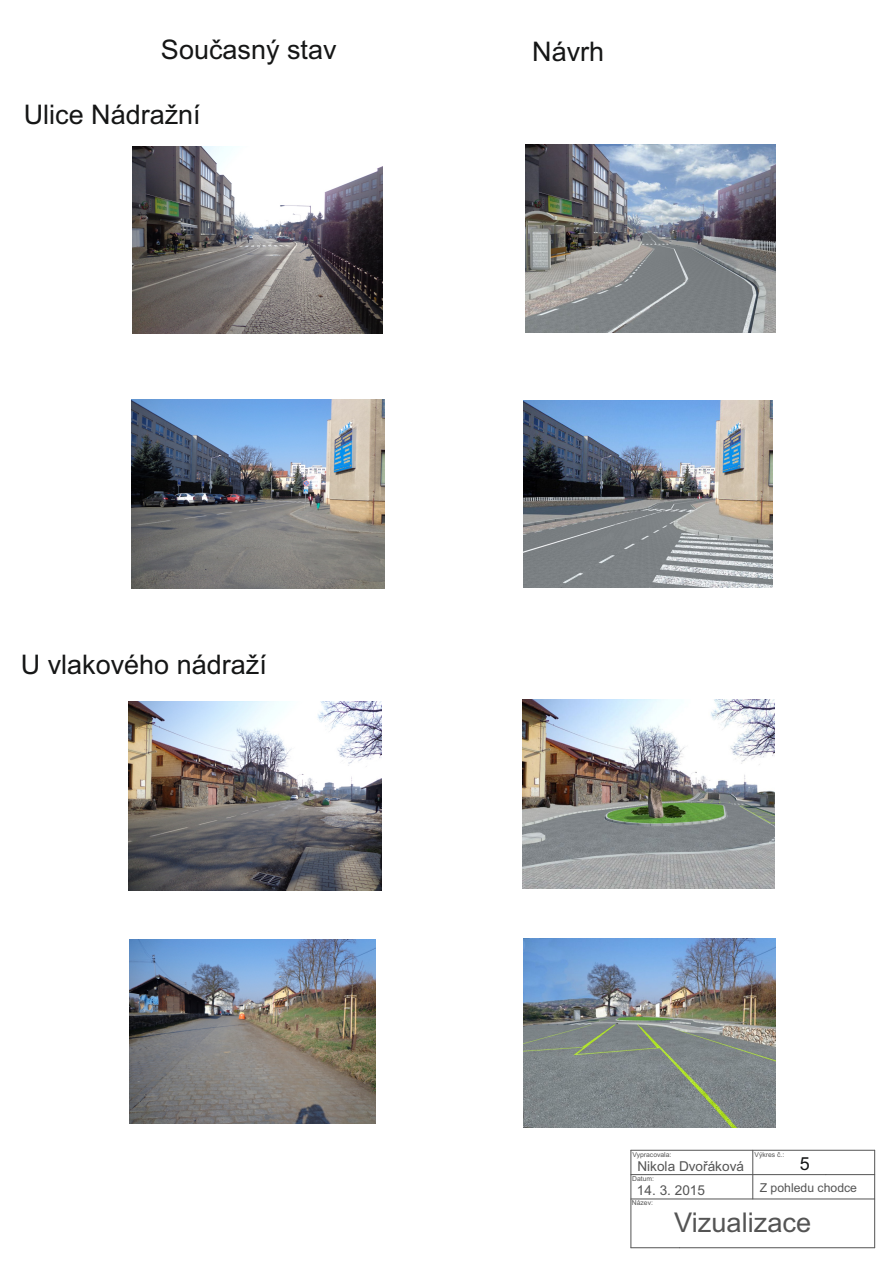
<style>
.page{position:relative;width:893px;height:1263px;background:#fff}
.page>*{position:absolute;margin:0;border:0;box-sizing:border-box;transform-origin:0 0}
.t1{font:27.22px "Arial";color:#545454}
.t2{font:27px "Arial";color:#151616}
.t3{font:18px "Arial";color:#151616}
.t4{font:13.58px "Arial";color:#545454}
.t5{font:12.23px "Arial";color:#545454}
.t6{font:6.75px "Arial";color:#545454}
</style>
<div class="page">
<img style="left:526px;top:145px;width:250px;height:187px">
<img style="left:523px;top:400px;width:250px;height:187px">
<img style="left:523px;top:700px;width:251px;height:188px">
<img style="left:524px;top:939px;width:251px;height:188px">
<img style="left:132px;top:399px;width:252px;height:189px">
<img style="left:132px;top:146px;width:250px;height:188px">
<img style="left:129px;top:701px;width:252px;height:190px">
<img style="left:129px;top:939px;width:246px;height:185px">
<hr style="left:631px;top:1150px;width:244px;height:1px;background:#545454">
<hr style="left:680px;top:1247px;width:195px;height:1px;background:#545454">
<hr style="left:631px;top:1150px;width:1px;height:98px;background:#545454">
<hr style="left:874px;top:1150px;width:1px;height:98px;background:#545454">
<hr style="left:631px;top:1199px;width:244px;height:1px;background:#545454">
<hr style="left:631px;top:1174px;width:195px;height:1px;background:#545454">
<hr style="left:753px;top:1150px;width:1px;height:49px;background:#545454">
<hr style="left:826px;top:1174px;width:49px;height:1px;background:#545454">
<hr style="left:631px;top:1247px;width:49px;height:1px;background:#545454">
<p class="t2" style="left:161px;top:39px;width:177px">Současný stav</p>
<p class="t2" style="left:532px;top:41px;width:74px">Návrh</p>
<p class="t2" style="left:24px;top:104px;width:179px">Ulice Nádražní</p>
<p class="t2" style="left:21px;top:654px;width:248px">U vlakového nádraží</p>
<p class="t6" style="left:632px;top:1152px;width:40px">Vypracovala:</p>
<p class="t6" style="left:632px;top:1176px;width:23px">Datum:</p>
<p class="t6" style="left:632px;top:1200px;width:23px">Název:</p>
<p class="t6" style="left:755px;top:1152px;width:31px">Výkres č.:</p>
<p class="t3" style="left:800px;top:1157px;width:12px">5</p>
<p class="t4" style="left:637px;top:1161px;width:108px">Nikola Dvořáková</p>
<p class="t4" style="left:637px;top:1185px;width:70px">14. 3. 2015</p>
<p class="t1" style="left:674px;top:1212px;width:139px">Vizualizace</p>
<p class="t5" style="left:760px;top:1183px;width:99px">Z pohledu chodce</p>
</div>
